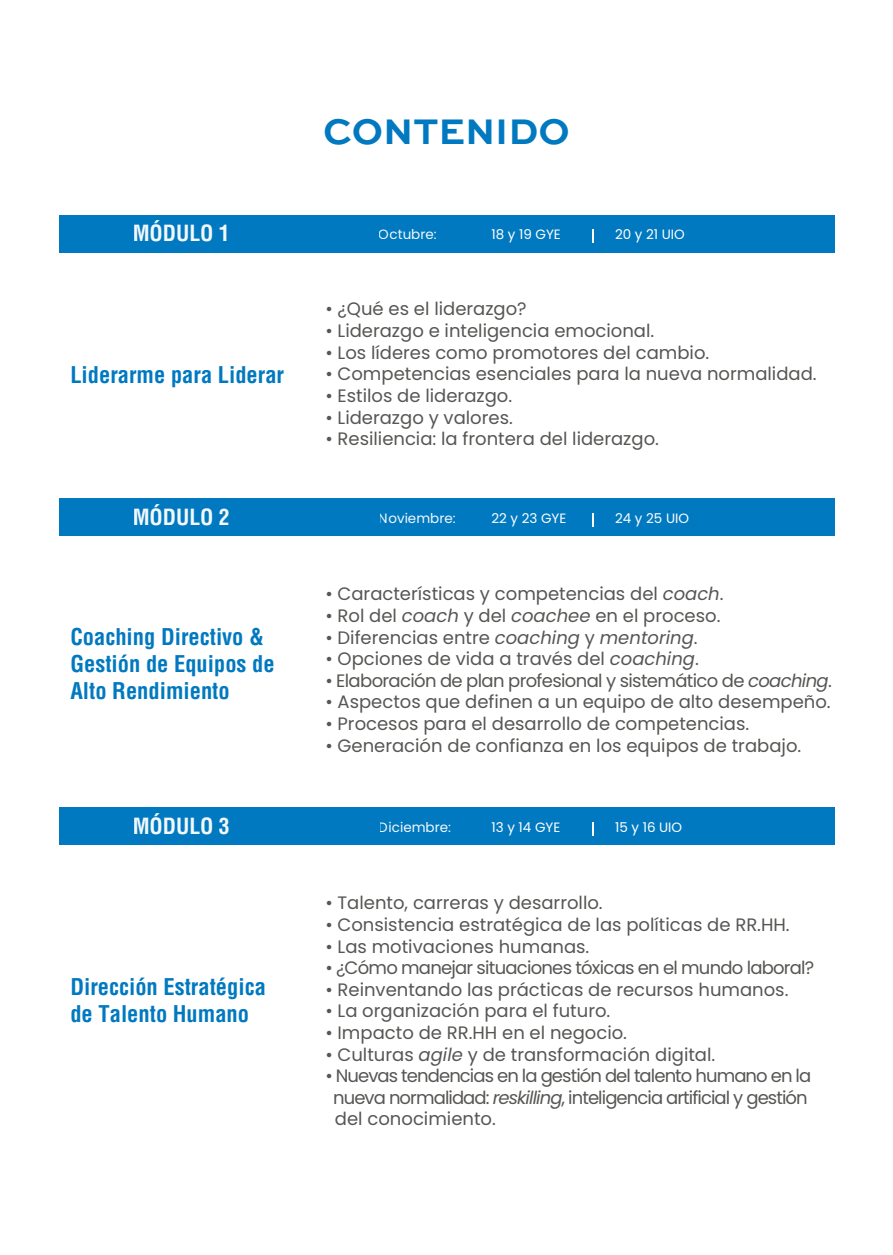
<style>
.page{position:relative;width:893px;height:1255px;background:#fff}
.page>*{position:absolute;margin:0;border:0;box-sizing:border-box;transform-origin:0 0}
.t1{font:700 37.5px "Sweet Sans Pro";color:#0079c0}
.t2{font:700 condensed 22.5px/27px "Helvetica LT Std";color:#0079c0}
.t3{font:700 condensed 21.75px "Helvetica LT Std";color:#fff}
.t4{font:18px "Poppins";color:#575654}
.t5{font:18px/21.6px "Poppins";letter-spacing:-.05em;color:#575654}
.t6{font:18px "Poppins";letter-spacing:-.035em;color:#575654}
.t7{font:18px "Poppins";letter-spacing:-.04em;color:#575654}
.t8{font:13.5px "Poppins";color:#fff}
.s1{font-style:italic}
</style>
<div class="page">
<div style="left:59px;top:214px;width:775px;height:38px;background:#0079c0"></div>
<div style="left:59px;top:498px;width:775px;height:38px;background:#0079c0"></div>
<div style="left:59px;top:807px;width:775px;height:38px;background:#0079c0"></div>
<svg style="left:592px;top:229px;width:2px;height:13px"></svg>
<svg style="left:592px;top:513px;width:2px;height:14px"></svg>
<svg style="left:592px;top:822px;width:2px;height:13px"></svg>
<h1 class="t1" style="left:323px;top:102px;width:248px">CONTENIDO</h1>
<p class="t3" style="left:133px;top:220px;width:99px">MÓDULO 1</p>
<p class="t8" style="left:379px;top:226px;width:59px">Octubre:</p>
<p class="t8" style="left:491px;top:226px;width:71px">18 y 19 GYE</p>
<p class="t8" style="left:615px;top:226px;width:71px">20 y 21 UIO</p>
<p class="t2" style="left:70px;top:361px;width:215px">Liderarme para Liderar</p>
<p class="t3" style="left:133px;top:503px;width:99px">MÓDULO 2</p>
<p class="t2" style="left:70px;top:623px;width:206px">Coaching Directivo &amp;<br>Gestión de Equipos de<br>Alto Rendimiento</p>
<p class="t3" style="left:133px;top:812px;width:99px">MÓDULO 3</p>
<p class="t2" style="left:70px;top:973px;width:197px">Dirección Estratégica de Talento Humano</p>
<p class="t4" style="left:325px;top:299px;width:203px">• ¿Qué es el liderazgo?</p>
<p class="t4" style="left:325px;top:320px;width:330px">• Liderazgo e inteligencia emocional.</p>
<p class="t4" style="left:325px;top:342px;width:385px">• Los líderes como promotores del cambio.</p>
<p class="t4" style="left:325px;top:363px;width:493px">• Competencias esenciales para la nueva normalidad.</p>
<p class="t4" style="left:325px;top:385px;width:188px">• Estilos de liderazgo.</p>
<p class="t4" style="left:325px;top:407px;width:189px">• Liderazgo y valores.</p>
<p class="t4" style="left:325px;top:428px;width:335px">• Resiliencia: la frontera del liderazgo.</p>
<p class="t8" style="left:379px;top:510px;width:78px">Noviembre:</p>
<p class="t8" style="left:491px;top:510px;width:76px">22 y 23 GYE</p>
<p class="t8" style="left:615px;top:510px;width:75px">24 y 25 UIO</p>
<p class="t4" style="left:325px;top:583px;width:400px">• Características y competencias del <span class="s1">coach</span>.</p>
<p class="t4" style="left:325px;top:605px;width:397px">• Rol del <span class="s1">coach</span> y del <span class="s1">coachee</span> en el proceso.</p>
<p class="t4" style="left:325px;top:627px;width:374px">• Diferencias entre <span class="s1">coaching</span> y <span class="s1">mentoring</span>.</p>
<p class="t4" style="left:325px;top:648px;width:375px">• Opciones de vida a través del <span class="s1">coaching</span>.</p>
<p class="t6" style="left:325px;top:670px;width:508px">• Elaboración de plan profesional y sistemático de <span class="s1">coaching</span>.</p>
<p class="t4" style="left:325px;top:691px;width:507px">• Aspectos que definen a un equipo de alto desempeño.</p>
<p class="t4" style="left:325px;top:713px;width:425px">• Procesos para el desarrollo de competencias.</p>
<p class="t4" style="left:325px;top:735px;width:477px">• Generación de confianza en los equipos de trabajo.</p>
<p class="t8" style="left:379px;top:819px;width:74px">Diciembre:</p>
<p class="t8" style="left:491px;top:819px;width:70px">13 y 14 GYE</p>
<p class="t8" style="left:615px;top:819px;width:69px">15 y 16 UIO</p>
<p class="t4" style="left:325px;top:892px;width:279px">• Talento, carreras y desarrollo.</p>
<p class="t4" style="left:325px;top:914px;width:466px">• Consistencia estratégica de las políticas de RR.HH.</p>
<p class="t4" style="left:325px;top:935px;width:266px">• Las motivaciones humanas.</p>
<p class="t7" style="left:325px;top:957px;width:491px">• ¿Cómo manejar situaciones tóxicas en el mundo laboral?</p>
<p class="t4" style="left:325px;top:978px;width:465px">• Reinventando las prácticas de recursos humanos.</p>
<p class="t4" style="left:325px;top:1000px;width:286px">• La organización para el futuro.</p>
<p class="t4" style="left:325px;top:1022px;width:303px">• Impacto de RR.HH en el negocio.</p>
<p class="t4" style="left:325px;top:1043px;width:391px">• Culturas <span class="s1">agile</span> y de transformación digital.</p>
<p class="t5" style="left:333px;top:1065px;width:480px;text-indent:-8px">• Nuevas tendencias en la gestión del talento humano en la nueva normalidad: <span class="s1">reskilling</span>, inteligencia artificial y gestión del conocimiento.</p>
</div>
